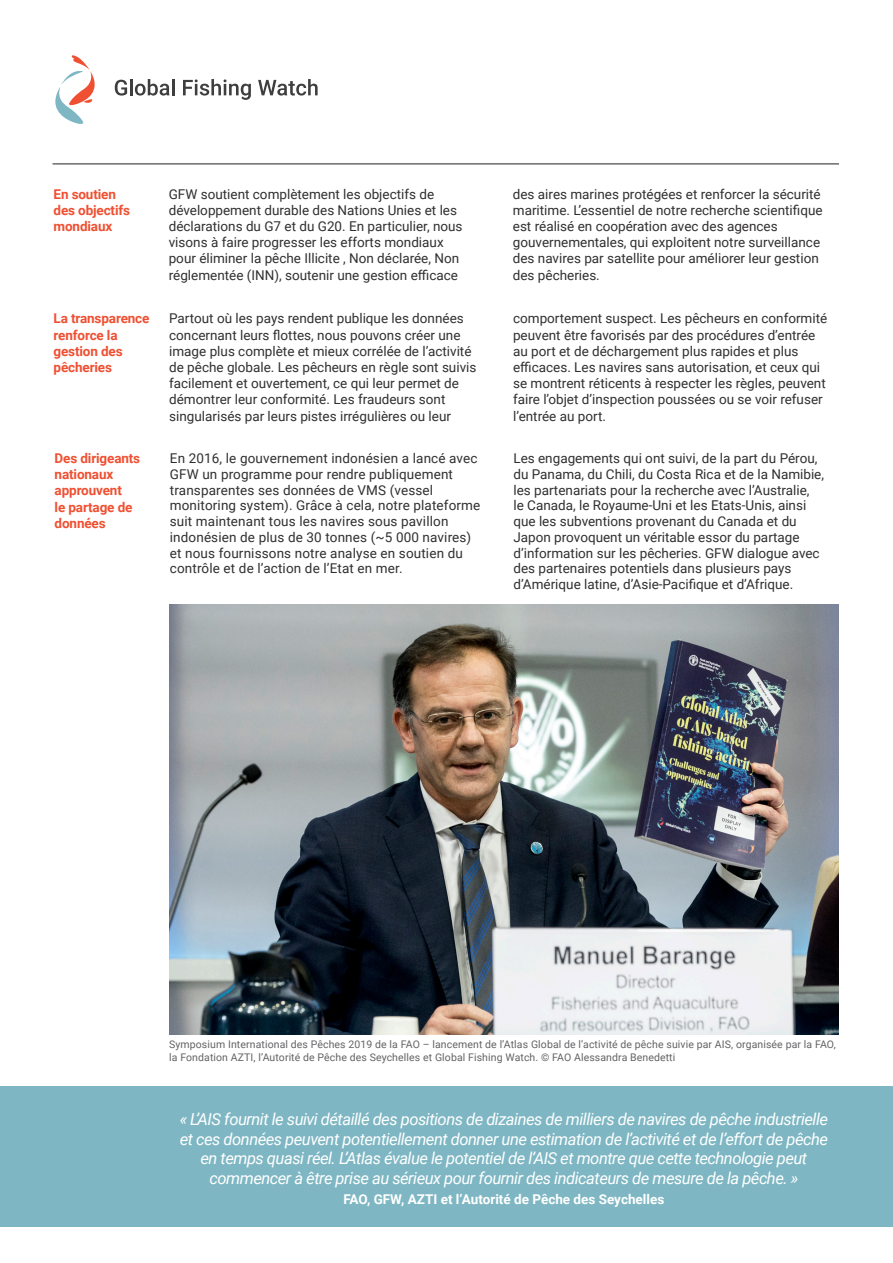
<style>
.page{position:relative;width:893px;height:1263px;background:#fff}
.page>*{position:absolute;margin:0;border:0;box-sizing:border-box;transform-origin:0 0}
.t1{font:italic 16.5px/19.5px "Roboto";letter-spacing:-.03em;color:#fff;text-align:center}
.t2{font:13.5px/16.2px "Roboto";color:#312f30}
.t3{font:700 13.5px/16.2px "Roboto";letter-spacing:-.01em;color:#ef5032}
.t4{font:700 13.5px "Roboto";color:#fff}
.t5{font:10.5px/12.6px "Roboto";letter-spacing:.01em;color:#636366}
</style>
<div class="page">
<svg style="left:55px;top:55px;width:40px;height:69px"></svg>
<svg style="left:115px;top:80px;width:12px;height:16px"></svg>
<hr style="left:130px;top:79px;width:3px;height:16px;background:#3e3e3f">
<svg style="left:135px;top:79px;width:34px;height:17px"></svg>
<hr style="left:172px;top:79px;width:3px;height:16px;background:#3e3e3f">
<svg style="left:183px;top:79px;width:68px;height:21px"></svg>
<svg style="left:258px;top:79px;width:60px;height:17px"></svg>
<hr style="left:53px;top:164px;width:786px;height:1px;background:#231f20">
<img style="left:170px;top:605px;width:669px;height:429px">
<div style="left:0;top:1086px;width:893px;height:141px;background:#7eb7c3"></div>
<p class="t3" style="left:54px;top:185px;width:78px">En soutien des objectifs mondiaux</p>
<p class="t2" style="left:169px;top:185px;width:295px">GFW soutient complètement les objectifs de développement durable des Nations Unies et les déclarations du G7 et du G20. En particulier, nous visons à faire progresser les efforts mondiaux pour éliminer la pêche Illicite , Non déclarée, Non réglementée (INN), soutenir une gestion efficace</p>
<p class="t2" style="left:513px;top:185px;width:311px">des aires marines protégées et renforcer la sécurité maritime. L’essentiel de notre recherche scientifique est réalisé en coopération avec des agences gouvernementales, qui exploitent notre surveillance des navires par satellite pour améliorer leur gestion des pêcheries.</p>
<p class="t3" style="left:54px;top:310px;width:97px">La transparence renforce la gestion des pêcheries</p>
<p class="t2" style="left:169px;top:310px;width:309px">Partout où les pays rendent publique les données concernant leurs flottes, nous pouvons créer une image plus complète et mieux corrélée de l’activité de pêche globale. Les pêcheurs en règle sont suivis facilement et ouvertement, ce qui leur permet de démontrer leur conformité. Les fraudeurs sont singularisés par leurs pistes irrégulières ou leur</p>
<p class="t2" style="left:513px;top:310px;width:316px">comportement suspect. Les pêcheurs en conformité peuvent être favorisés par des procédures d’entrée au port et de déchargement plus rapides et plus efficaces. Les navires sans autorisation, et ceux qui se montrent réticents à respecter les règles, peuvent faire l’objet d’inspection poussées ou se voir refuser l’entrée au port.</p>
<p class="t3" style="left:55px;top:450px;width:87px">Des dirigeants nationaux approuvent<br>le partage de données</p>
<p class="t2" style="left:170px;top:450px;width:312px;line-height:15.8px">En 2016, le gouvernement indonésien a lancé avec GFW un programme pour rendre publiquement transparentes ses données de VMS (vessel monitoring system). Grâce à cela, notre plateforme suit maintenant tous les navires sous pavillon indonésien de plus de 30 tonnes (~5 000 navires) et nous fournissons notre analyse en soutien du contrôle et de l’action de l’Etat en mer.</p>
<p class="t2" style="left:513px;top:450px;width:312px;line-height:15.8px">Les engagements qui ont suivi, de la part du Pérou, du Panama, du Chili, du Costa Rica et de la Namibie, les partenariats pour la recherche avec l’Australie,<br>le Canada, le Royaume-Uni et les Etats-Unis, ainsi que les subventions provenant du Canada et du Japon provoquent un véritable essor du partage d’information sur les pêcheries. GFW dialogue avec des partenaires potentiels dans plusieurs pays d’Amérique latine, d’Asie-Pacifique et d’Afrique.</p>
<p class="t5" style="left:169px;top:1038px;width:668px">Symposium International des Pêches 2019 de la FAO – lancement de l’Atlas Global de l’activité de pêche suivie par AIS, organisée par la FAO, la Fondation AZTI, l’Autorité de Pêche des Seychelles et Global Fishing Watch. © FAO Alessandra Benedetti</p>
<p class="t1" style="left:180px;top:1109px;width:650px">« L’AIS fournit le suivi détaillé des positions de dizaines de milliers de navires de pêche industrielle et ces données peuvent potentiellement donner une estimation de l’activité et de l’effort de pêche en temps quasi réel. L’Atlas évalue le potentiel de l’AIS et montre que cette technologie peut commencer à être prise au sérieux pour fournir des indicateurs de mesure de la pêche. »</p>
<p class="t4" style="left:343px;top:1190px;width:322px">FAO, GFW, AZTI et l’Autorité de Pêche des Seychelles</p>
</div>
